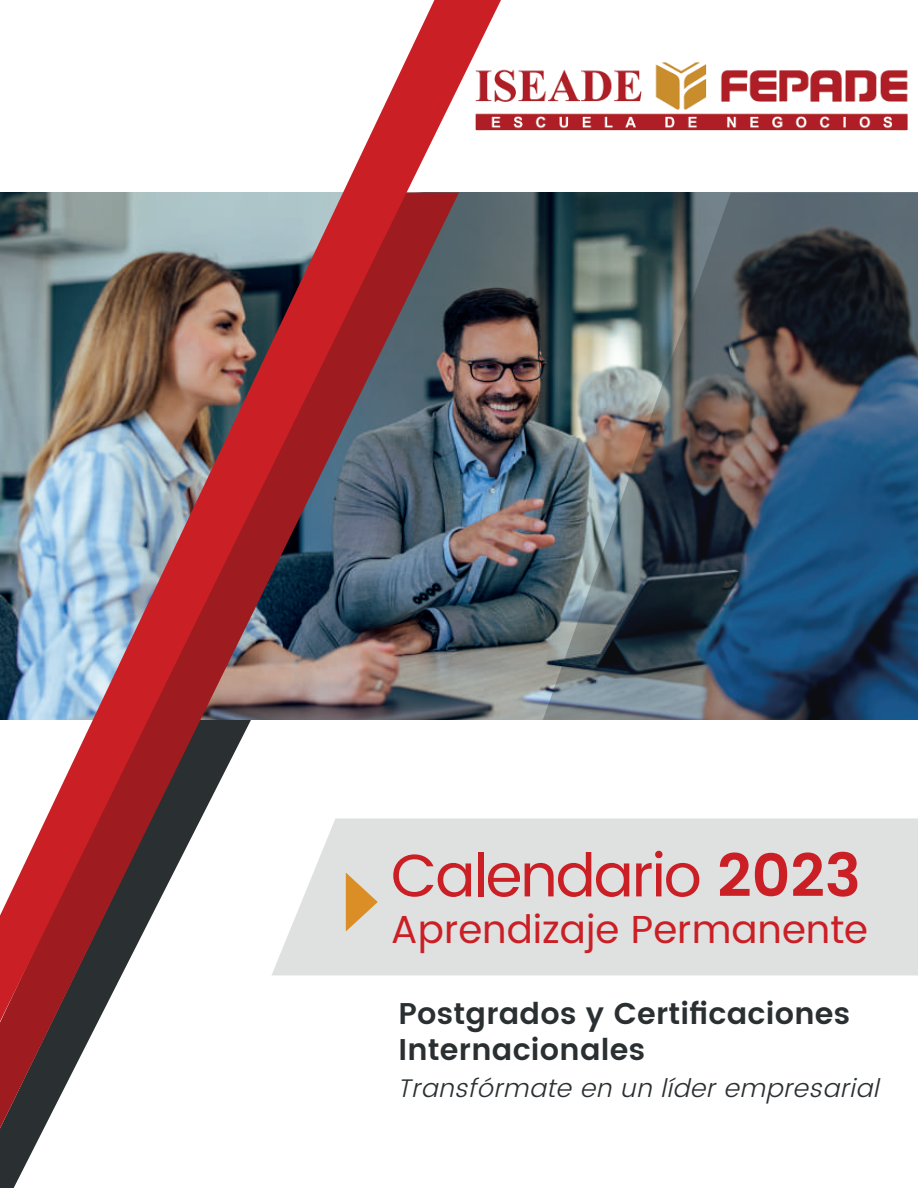
<style>
.page{position:relative;width:918px;height:1188px;background:#fff}
.page>*{position:absolute;margin:0;border:0;box-sizing:border-box;transform-origin:0 0}
.t1{font:60px "Poppins";letter-spacing:-.035em;color:#cb1f26}
.t2{font:39px "Poppins";color:#cb1f26}
.t3{font:600 30px/36px "Poppins";letter-spacing:.01em;color:#2a2f31}
.t4{font:italic 300 25.5px "Poppins";color:#2a2f31}
.s1{font-weight:600}
</style>
<div class="page">
<div style="left:501px;top:818px;width:417px;height:157px;background:#dfe0e0"></div>
<img style="left:501px;top:61px;width:407px;height:70px">
<img style="left:501px;top:193px;width:42px;height:527px">
<svg style="left:0;top:1128px;width:44px;height:60px;fill:#2a2f31"></svg>
<svg style="left:0;top:1022px;width:98px;height:106px"></svg>
<img style="left:0;top:0;width:501px;height:1022px">
<img style="left:543px;top:193px;width:375px;height:527px">
<h1 class="t1" style="left:391px;top:832px;width:471px">Calendario <span class="s1">2023</span></h1>
<h2 class="t2" style="left:391px;top:901px;width:479px">Aprendizaje Permanente</h2>
<p class="t3" style="left:399px;top:996px;width:453px">Postgrados y Certificaciones<br>Internacionales</p>
<p class="t4" style="left:397px;top:1070px;width:491px">Transfórmate en un líderempresarial</p>
</div>
